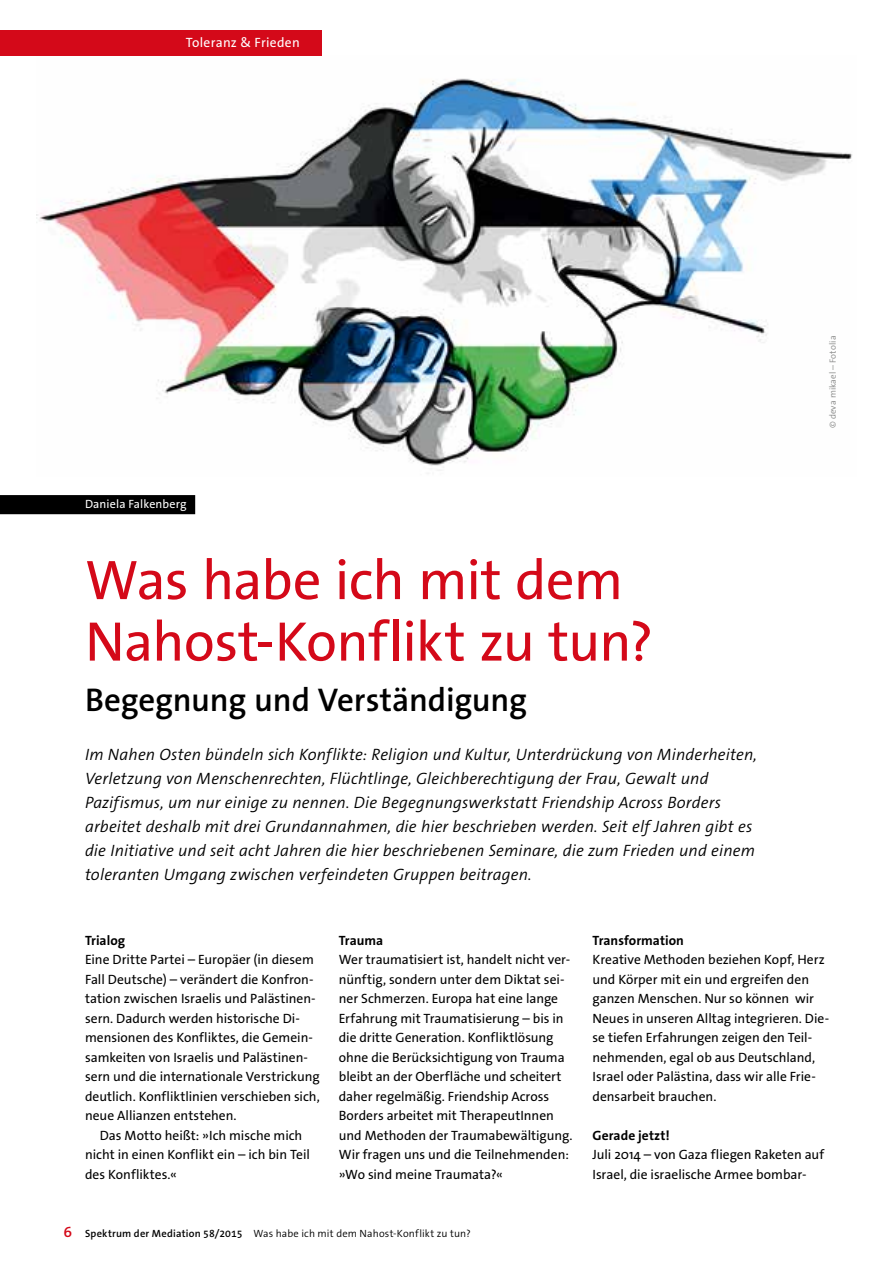
<style>
.page{position:relative;width:893px;height:1263px;background:#fff}
.page>*{position:absolute;margin:0;border:0;box-sizing:border-box;transform-origin:0 0}
.t1{font:56.25px/61.5px "The Sans Os F";letter-spacing:-.015em;color:#d40919}
.t2{font:600 33px "The Sans Os F";letter-spacing:-.01em;color:#000}
.t3{font:italic 300 16.5px/24px "The Sans Os F";letter-spacing:.005em;color:#000}
.t4{font:13.5px/19.5px "The Sans Os F";color:#000}
.t5{font:700 13.5px "The Sans Os F";letter-spacing:.005em;color:#000}
.t6{font:13.5px "The Sans Os F";letter-spacing:.02em;color:#fff}
.t7{font:12px "The Sans Os F";letter-spacing:.01em;color:#fff}
.t8{font:300 10.5px "The Sans Os F";letter-spacing:.015em;color:#000}
.t9{font:300 9px "The Sans Os F";letter-spacing:.01em;color:#868786}
.s1{font-weight:600;font-size:15px;color:#d40919}
.s2{font-weight:600}
</style>
<div class="page">
<img style="left:36px;top:78px;width:816px;height:393px">
<div style="left:0;top:495px;width:195px;height:19px;background:#000"></div>
<div style="left:0;top:30px;width:321px;height:25px;background:#d40919"></div>
<p class="t6" style="left:186px;top:34px;width:116px">Toleranz &amp; Frieden</p>
<p class="t7" style="left:85px;top:496px;width:103px">Daniela Falkenberg</p>
<h1 class="t1" style="left:85px;top:550px;width:570px">Was habe ich mit dem<br>Nahost-Konflikt zu tun?</h1>
<h2 class="t2" style="left:85px;top:678px;width:443px">Begegnung und Verständigung</h2>
<p class="t3" style="left:85px;top:742px;width:674px">Im Nahen Osten bündeln sich Konflikte: Religion und Kultur, Unterdrückung von Minderheiten, Verletzung von Menschenrechten, Flüchtlinge, Gleichberechtigung der Frau, Gewalt und Pazifismus, um nur einige zu nennen. Die Begegnungswerkstatt Friendship Across Borders arbeitet deshalb mit drei Grundannahmen, die hier beschrieben werden. Seit elf Jahren gibt es die Initiative und seit acht Jahren die hier beschriebenen Seminare, die zum Frieden und einem toleranten Umgang zwischen verfeindeten Gruppen beitragen.</p>
<p class="t9" style="left:827px;top:428px;width:94px;rotate:-90deg">© deva mikael – Fotolia</p>
<p class="t5" style="left:85px;top:932px;width:42px">Trialog</p>
<p class="t4" style="left:85px;top:950px;width:236px">Eine Dritte Partei – Europäer (in diesem Fall Deutsche) – verändert die Konfron&shy;tation zwischen Israelis und Palästinen&shy;sern. Dadurch werden historische Di&shy;mensionen des Konfliktes, die Gemein&shy;samkeiten von Israelis und Palästinen&shy;sern und die internationale Verstrickung deutlich. Konfliktlinien verschieben sich, neue Allianzen entstehen.</p>
<p class="t4" style="left:85px;top:1126px;width:226px;text-indent:15px">Das Motto heißt: »Ich mische mich nicht in einen Konflikt ein – ich bin Teil des Konfliktes.«</p>
<p class="t5" style="left:339px;top:932px;width:46px">Trauma</p>
<p class="t4" style="left:339px;top:950px;width:235px">Wer traumatisiert ist, handelt nicht ver&shy;nünftig, sondern unter dem Diktat sei&shy;ner Schmerzen. Europa hat eine lange Erfahrung mit Traumatisierung – bis in die dritte Generation. Konfliktlösung ohne die Berücksichtigung von Trauma bleibt an der Oberfläche und scheitert daher regelmäßig. Friendship Across Borders arbeitet mit TherapeutInnen und Methoden der Traumabewältigung.<br>Wir fragen uns und die Teilnehmenden: »Wo sind meine Traumata?«</p>
<p class="t8" style="left:64px;top:1227px;width:409px"><span class="s1">6</span> <span class="s2">Spektrum der Mediation 58/2015</span> Was habe ich mit dem Nahost-Konflikt zu tun?</p>
<p class="t5" style="left:592px;top:931px;width:93px">Transformation</p>
<p class="t4" style="left:592px;top:950px;width:238px">Kreative Methoden beziehen Kopf, Herz und Körper mit ein und ergreifen den ganzen Menschen. Nur so können wir Neues in unseren Alltag integrieren. Die&shy;se tiefen Erfahrungen zeigen den Teil&shy;nehmenden, egal ob aus Deutschland, Israel oder Palästina, dass wir alle Frie&shy;densarbeit brauchen.</p>
<p class="t5" style="left:592px;top:1126px;width:79px">Gerade jetzt!</p>
<p class="t4" style="left:592px;top:1145px;width:233px">Juli 2014 – von Gaza fliegen Raketen auf<br>Israel, die israelische Armee bombar-</p>
</div>
